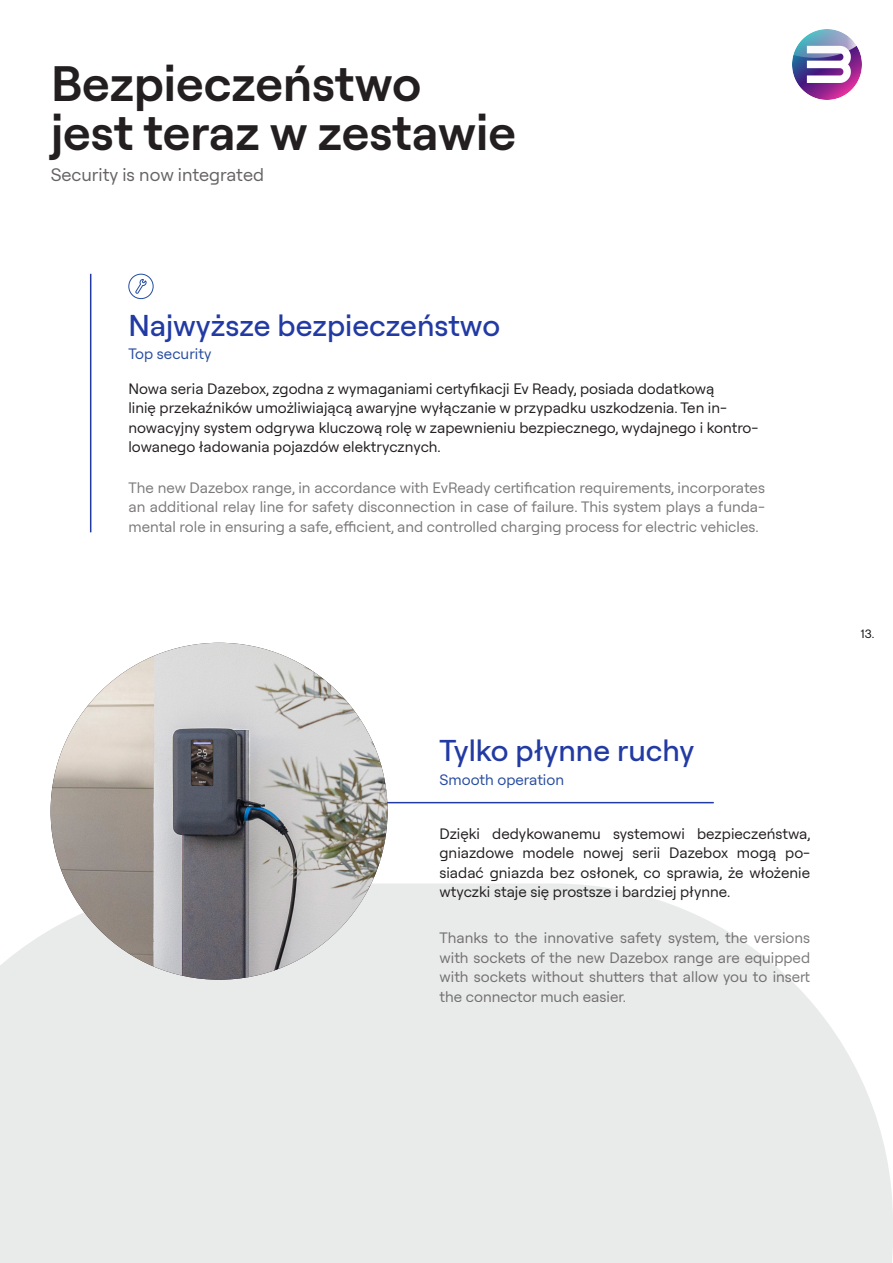
<style>
.page{position:relative;width:893px;height:1263px;background:#fff}
.page>*{position:absolute;margin:0;border:0;box-sizing:border-box;transform-origin:0 0}
.t1{font:600 49.5px "Roobert";color:#231f20}
.t2{font:500 30px "Roobert";color:#223aa3}
.t3{font:18px "Roobert";color:#231f20}
.t4{font:15px/19.5px "Roobert";color:#231f20;text-align:justify}
.t5{font:15px "Roobert";color:#274ca0}
.t6{font:12px "Roobert";color:#111314}
</style>
<div class="page">
<svg style="left:0;top:883px;width:893px;height:380px;background:#eaebeb"></svg>
<hr style="left:331px;top:802px;width:383px;height:1px;background:#223aa3">
<img style="left:51px;top:643px;width:336px;height:337px;border-radius:168px">
<hr style="left:90px;top:274px;width:1px;height:258px;background:#223aa3">
<svg style="left:128px;top:273px;width:26px;height:26px"></svg>
<img style="left:792px;top:30px;width:69px;height:69px">
<p class="t1" style="left:51px;top:48px;width:372px">Bezpieczeństwo</p>
<p class="t1" style="left:51px;top:97px;width:467px">jest teraz w zestawie</p>
<p class="t3" style="left:51px;top:162px;width:215px">Security is now integrated</p>
<p class="t2" style="left:128px;top:304px;width:373px">Najwyższe bezpieczeństwo</p>
<p class="t5" style="left:128px;top:343px;width:85px">Top security</p>
<p class="t4" style="left:128px;top:378px;width:631px;text-align:left">Nowa seria Dazebox, zgodna z wymaganiami certyfikacji Ev Ready, posiada dodatkową<br>linię przekaźników umożliwiającą awaryjne wyłączanie w przypadku uszkodzenia. Ten in&shy;nowacyjny system odgrywa kluczową rolę w zapewnieniu bezpiecznego, wydajnego i kontro&shy;lowanego ładowania pojazdów elektrycznych.</p>
<p class="t4" style="left:128px;top:477px;width:638px">The new Dazebox range, in accordance with EvReady certification requirements, incorporates an additional relay line for safety disconnection in case of failure. This system plays a funda&shy;mental role in ensuring a safe, efficient, and controlled charging process for electric vehicles.</p>
<p class="t2" style="left:440px;top:728px;width:256px">Tylko płynne ruchy</p>
<p class="t5" style="left:439px;top:769px;width:126px">Smooth operation</p>
<p class="t4" style="left:439px;top:823px;width:373px">Dzięki dedykowanemu systemowi bezpieczeństwa, gniazdowe modele nowej serii Dazebox mogą po&shy;siadać gniazda bez osłonek, co sprawia, że włożenie wtyczki staje się prostsze i bardziej płynne.</p>
<p class="t4" style="left:439px;top:927px;width:372px">Thanks to the innovative safety system, the versions with sockets of the new Dazebox range are equipped with sockets without shutters that allow you to insert the connector much easier.</p>
<p class="t6" style="left:861px;top:625px;width:15px">13.</p>
</div>
